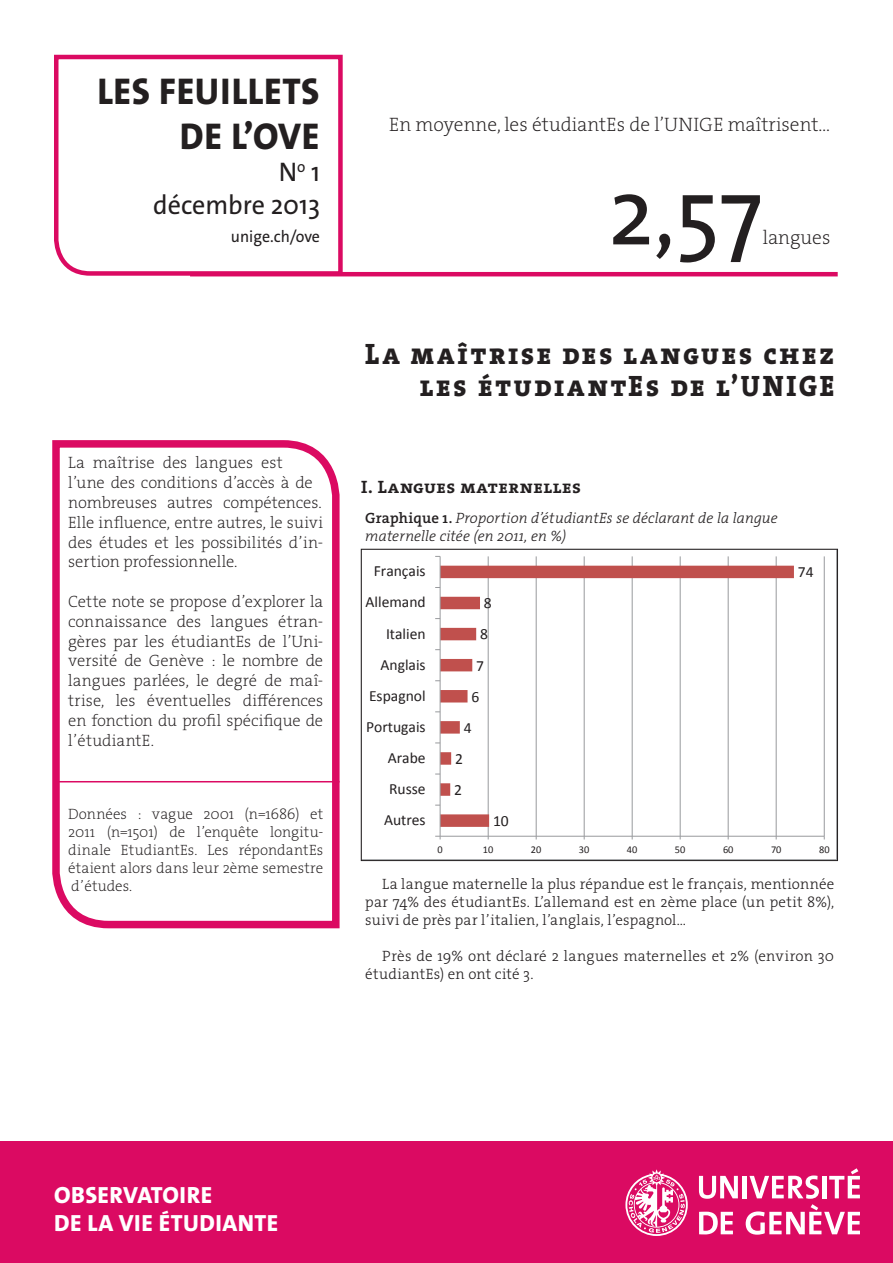
<style>
.page{position:relative;width:893px;height:1263px;background:#fff}
.page>*{position:absolute;margin:0;border:0;box-sizing:border-box;transform-origin:0 0}
.t1{font:94.5px "The Sans Os F";color:#231f20}
.t2{font:800 37.5px/45px "The Sans Os F";letter-spacing:.02em;color:#231f20;text-align:right}
.Titre_article{font:29.7px/32.4px "The Serif HP8 Ex Bld";letter-spacing:.1em;color:#231f20;text-align:right;scale:.91 1}
.t3{font:27px "The Sans Os F";color:#231f20}
.t4{font:800 23.55px/28.2px "The Sans Os F";letter-spacing:.02em;color:#fff}
.t5{font:19.5px "The Serif HP2 Ex Lig";color:#231f20}
.Titre_1{font:18px "The Serif HP7 Bld";letter-spacing:.03em;color:#231f20}
.Texte_cartouche{font:16.5px/19.8px "The Serif HP2 Ex Lig";letter-spacing:-.005em;color:#231f20}
.t6{font:16.5px "The Sans Os F";color:#231f20}
.t7{font:15.6px "Calibri";color:#231f20}
.Texte_paragraphe{font:15px/18px "The Serif HP3 Lig";letter-spacing:.015em;color:#231f20;text-align:justify}
.Texte_cartouche-2{font:15px/18px "The Serif HP2 Ex Lig";color:#231f20;text-align:justify}
.Titre_tableau_graphi{font:15px/18px "The Serif HP3 Lig IT";letter-spacing:.005em;color:#231f20}
.t8{font:10.35px "Calibri";letter-spacing:.005em;color:#231f20}
.s1{font-family:"The Serif HP6 Se Bld"}
</style>
<div class="page">
<hr style="left:488px;top:556px;width:1px;height:280px;background:#989a9d">
<hr style="left:536px;top:556px;width:1px;height:280px;background:#989a9d">
<hr style="left:584px;top:556px;width:1px;height:280px;background:#989a9d">
<hr style="left:632px;top:556px;width:1px;height:280px;background:#989a9d">
<hr style="left:680px;top:556px;width:1px;height:280px;background:#989a9d">
<hr style="left:728px;top:556px;width:1px;height:280px;background:#989a9d">
<hr style="left:776px;top:556px;width:1px;height:280px;background:#989a9d">
<hr style="left:824px;top:556px;width:1px;height:280px;background:#989a9d">
<svg style="left:441px;top:566px;width:353px;height:261px"></svg>
<hr style="left:440px;top:836px;width:384px;height:1px;background:#989a9d">
<hr style="left:440px;top:556px;width:1px;height:280px;background:#989a9d">
<div style="left:361px;top:549px;width:477px;height:312px;border:1px solid #231f20"></div>
<svg style="left:52px;top:440px;width:288px;height:489px"></svg>
<hr style="left:58px;top:781px;width:282px;height:1px;background:#db0a62">
<hr style="left:190px;top:272px;width:648px;height:4px;background:#db0a62">
<svg style="left:54px;top:54px;width:291px;height:223px"></svg>
<div style="left:0;top:1141px;width:893px;height:122px;background:#db0a62"></div>
<svg style="left:625px;top:1169px;width:63px;height:67px"></svg>
<svg style="left:699px;top:1176px;width:39px;height:23px"></svg>
<hr style="left:743px;top:1176px;width:4px;height:22px;background:#fff">
<svg style="left:699px;top:1212px;width:34px;height:22px"></svg>
<svg style="left:746px;top:1168px;width:114px;height:67px"></svg>
<p class="t2" style="left:97px;top:69px;width:223px">LES FEUILLETS<br>DE L’OVE</p>
<p class="t3" style="left:279px;top:155px;width:43px">N<sup>o</sup> 1</p>
<p class="t3" style="left:153px;top:187px;width:168px">décembre 2013</p>
<p class="t6" style="left:231px;top:226px;width:91px">unige.ch/ove</p>
<p class="Texte_cartouche" style="left:68px;top:453px;width:257px">La maîtrise des langues est l’une des conditions d’accès à de nombreuses autres compétences.<br>Elle influence, entre autres, le suivi des études et les possibilités d’in&shy;sertion professionnelle.</p>
<p class="Texte_cartouche" style="left:68px;top:592px;width:257px;text-align:justify">Cette note se propose d’explorer la connaissance des langues étran&shy;gères par les étudiantEs de l’Uni&shy;versité de Genève : le nombre de langues parlées, le degré de maî&shy;trise, les éventuelles différences en fonction du profil spécifique de l’étudiantE.</p>
<p class="Texte_cartouche-2" style="left:68px;top:805px;width:257px">Données : vague 2001 (n=1686) et 2011 (n=1501) de l’enquête longitu&shy;dinale EtudiantEs. Les répondantEs étaient alors dans leur 2ème semestre d’études.</p>
<p class="t5" style="left:389px;top:112px;width:443px">En moyenne, les étudiantEs de l’UNIGE maîtrisent...</p>
<p class="t1" style="left:608px;top:152px;width:156px">2,57</p>
<p class="t5" style="left:763px;top:225px;width:69px">langues</p>
<p class="Titre_article" style="left:365px;top:337px;width:517px">La maîtrise des langues chez les étudiantEs de l’UNIGE</p>
<p class="Titre_1" style="left:361px;top:475px;width:221px">I. Langues maternelles</p>
<p class="Titre_tableau_graphi" style="left:365px;top:510px;width:414px"><span class="s1">Graphique 1.</span> Proportion d’étudiantEs se déclarant de la langue maternelle citée (en 2011, en %)</p>
<p class="t7" style="left:374px;top:561px;width:53px">Français</p>
<p class="t7" style="left:365px;top:592px;width:62px">Allemand</p>
<p class="t7" style="left:484px;top:593px;width:9px">8</p>
<p class="t7" style="left:386px;top:623px;width:41px">Italien</p>
<p class="t7" style="left:480px;top:624px;width:9px">8</p>
<p class="t7" style="left:380px;top:655px;width:47px">Anglais</p>
<p class="t7" style="left:476px;top:655px;width:9px">7</p>
<p class="t7" style="left:369px;top:686px;width:58px">Espagnol</p>
<p class="t7" style="left:471px;top:686px;width:9px">6</p>
<p class="t7" style="left:366px;top:717px;width:61px">Portugais</p>
<p class="t7" style="left:464px;top:718px;width:9px">4</p>
<p class="t7" style="left:388px;top:748px;width:39px">Arabe</p>
<p class="t7" style="left:455px;top:749px;width:9px">2</p>
<p class="t7" style="left:389px;top:779px;width:38px">Russe</p>
<p class="t7" style="left:454px;top:780px;width:9px">2</p>
<p class="t7" style="left:384px;top:810px;width:43px">Autres</p>
<p class="t7" style="left:493px;top:811px;width:17px">10</p>
<p class="t7" style="left:798px;top:562px;width:17px">74</p>
<p class="t8" style="left:438px;top:843px;width:7px">0</p>
<p class="t8" style="left:483px;top:843px;width:12px">10</p>
<p class="t8" style="left:531px;top:843px;width:12px">20</p>
<p class="t8" style="left:579px;top:843px;width:12px">30</p>
<p class="t8" style="left:627px;top:843px;width:12px">40</p>
<p class="t8" style="left:675px;top:843px;width:12px">50</p>
<p class="t8" style="left:723px;top:843px;width:12px">60</p>
<p class="t8" style="left:771px;top:843px;width:12px">70</p>
<p class="t8" style="left:819px;top:843px;width:12px">80</p>
<p class="Texte_paragraphe" style="left:365px;top:875px;width:470px;text-indent:17px">La langue maternelle la plus répandue est le français, mentionnée par 74% des étudiantEs. L’allemand est en 2ème place (un petit 8%), suivi de près par l’italien, l’anglais, l’espagnol...</p>
<p class="Texte_paragraphe" style="left:365px;top:947px;width:470px;text-indent:17px">Près de 19% ont déclaré 2 langues maternelles et 2% (environ 30 étudiantEs) en ont cité 3.</p>
<h3 class="t4" style="left:54px;top:1181px;width:226px">OBSERVATOIRE<br>DE LA VIE ÉTUDIANTE</h3>
</div>
